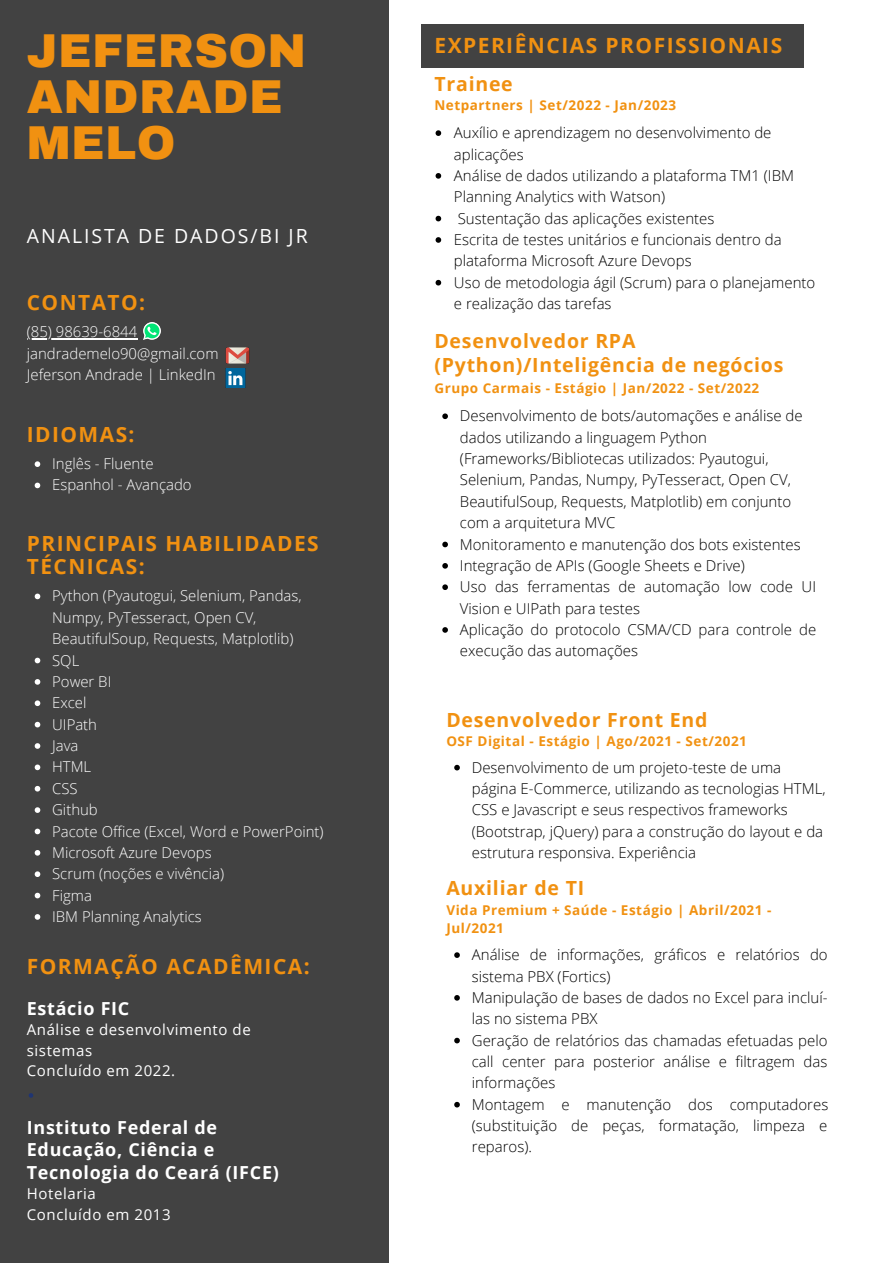
<style>
.page{position:relative;width:893px;height:1264px;background:#fff}
.page>*{position:absolute;margin:0;border:0;box-sizing:border-box;transform-origin:0 0}
.t1{font:900 46.5px/46px "Archivo";letter-spacing:.01em;color:#f19111}
.t2{font:700 21px "Open Sans";letter-spacing:.07em;color:#f19111}
.t3{font:700 20.85px/22.5px "Open Sans";letter-spacing:.07em;color:#f19111}
.t4{font:700 19.5px/24.8px "Open Sans";letter-spacing:.04em;color:#f19111}
.t5{font:19.5px "Open Sans";letter-spacing:.1em;color:#fff}
.t6{font:700 18px/22.5px "Open Sans";letter-spacing:.04em;color:#fff}
.t7{font:300 15px/21.3px "Open Sans";color:#000}
.t8{font:15px/20.2px "Open Sans";letter-spacing:.04em;color:#fff}
.t9{font:300 14.85px/21.3px "Open Sans";color:#fff}
.t10{font:700 13.5px/18.3px "Open Sans";letter-spacing:.04em;color:#f19111}
</style>
<div class="page">
<div style="left:0;top:0;width:388px;height:1262px;background:#424242"></div>
<div style="left:421px;top:24px;width:382px;height:44px;background:#424242"></div>
<img style="left:144px;top:323px;width:16px;height:16px">
<img style="left:225px;top:347px;width:25px;height:17px">
<img style="left:225px;top:368px;width:21px;height:19px">
<svg style="left:35px;top:461px;width:5px;height:6px"></svg>
<svg style="left:35px;top:482px;width:5px;height:6px"></svg>
<hr style="left:27px;top:338px;width:110px;height:2px;background:#fff">
<svg style="left:35px;top:593px;width:5px;height:6px"></svg>
<svg style="left:35px;top:657px;width:5px;height:6px"></svg>
<svg style="left:35px;top:679px;width:5px;height:5px"></svg>
<svg style="left:35px;top:700px;width:5px;height:6px"></svg>
<svg style="left:35px;top:721px;width:5px;height:6px"></svg>
<svg style="left:35px;top:743px;width:5px;height:5px"></svg>
<svg style="left:35px;top:764px;width:5px;height:6px"></svg>
<svg style="left:35px;top:786px;width:5px;height:5px"></svg>
<svg style="left:35px;top:807px;width:5px;height:6px"></svg>
<svg style="left:35px;top:828px;width:5px;height:6px"></svg>
<svg style="left:35px;top:850px;width:5px;height:5px"></svg>
<svg style="left:35px;top:871px;width:5px;height:6px"></svg>
<svg style="left:35px;top:892px;width:5px;height:6px"></svg>
<svg style="left:35px;top:914px;width:5px;height:5px"></svg>
<svg style="left:435px;top:130px;width:6px;height:6px"></svg>
<svg style="left:435px;top:173px;width:6px;height:6px"></svg>
<svg style="left:435px;top:216px;width:6px;height:5px"></svg>
<svg style="left:435px;top:237px;width:6px;height:6px"></svg>
<svg style="left:435px;top:280px;width:6px;height:5px"></svg>
<svg style="left:442px;top:413px;width:6px;height:6px"></svg>
<svg style="left:442px;top:541px;width:6px;height:6px"></svg>
<svg style="left:442px;top:563px;width:6px;height:5px"></svg>
<svg style="left:442px;top:584px;width:6px;height:6px"></svg>
<svg style="left:442px;top:627px;width:6px;height:5px"></svg>
<svg style="left:29px;top:1093px;width:4px;height:4px"></svg>
<svg style="left:454px;top:764px;width:6px;height:6px"></svg>
<svg style="left:454px;top:952px;width:6px;height:5px"></svg>
<svg style="left:454px;top:995px;width:6px;height:5px"></svg>
<svg style="left:454px;top:1037px;width:6px;height:6px"></svg>
<svg style="left:454px;top:1101px;width:6px;height:6px"></svg>
<h1 class="t1" style="left:27px;top:28px;width:281px">JEFERSON<br>ANDRADE<br>MELO</h1>
<h3 class="t5" style="left:27px;top:222px;width:282px">ANALISTA DE DADOS/BI JR</h3>
<h3 class="t3" style="left:27px;top:291px;width:120px">CONTATO:</h3>
<p class="t9" style="left:27px;top:321px;width:193px">(85) 98639-6844 jandrademelo90@gmail.com<br>Jeferson Andrade | LinkedIn</p>
<h3 class="t3" style="left:27px;top:422px;width:109px">IDIOMAS:</h3>
<p class="t9" style="left:52px;top:453px;width:141px">Inglês - Fluente<br>Espanhol - Avançado</p>
<h3 class="t3" style="left:27px;top:532px;width:293px">PRINCIPAIS HABILIDADES<br>TÉCNICAS:</h3>
<p class="t9" style="left:52px;top:585px;width:273px">Python (Pyautogui, Selenium, Pandas,<br>Numpy, PyTesseract, Open CV,<br>BeautifulSoup, Requests, Matplotlib)<br>SQL<br>Power BI<br>Excel<br>UIPath<br>Java<br>HTML<br>CSS<br>Github<br>Pacote Office (Excel, Word e PowerPoint)<br>Microsoft Azure Devops<br>Scrum (noções e vivência)<br>Figma<br>IBM Planning Analytics</p>
<h2 class="t2" style="left:27px;top:951px;width:284px">FORMAÇÃO ACADÊMICA:</h2>
<p class="t6" style="left:27px;top:997px;width:104px">Estácio FIC</p>
<p class="t8" style="left:27px;top:1019px;width:225px">Análise e desenvolvimento de sistemas<br>Concluído em 2022.</p>
<p class="t6" style="left:27px;top:1115px;width:253px">Instituto Federal de<br>Educação, Ciência e<br>Tecnologia do Ceará (IFCE)</p>
<p class="t8" style="left:27px;top:1183px;width:145px">Hotelaria<br>Concluído em 2013</p>
<h2 class="t2" style="left:434px;top:30px;width:349px">EXPERIÊNCIAS PROFISSIONAIS</h2>
<h3 class="t4" style="left:434px;top:71px;width:80px">Trainee</h3>
<p class="t10" style="left:434px;top:96px;width:243px">Netpartners | Set/2022 - Jan/2023</p>
<p class="t7" style="left:454px;top:122px;width:363px">Auxílio e aprendizagem no desenvolvimento de aplicações<br>Análise de dados utilizando a plataforma TM1 (IBM Planning Analytics with Watson)<br>Sustentação das aplicações existentes<br>Escrita de testes unitários e funcionais dentro da plataforma Microsoft Azure Devops<br>Uso de metodologia ágil (Scrum) para o planejamento e realização das tarefas</p>
<h3 class="t4" style="left:434px;top:328px;width:350px">Desenvolvedor RPA (Python)/Inteligência de negócios</h3>
<p class="t10" style="left:434px;top:379px;width:326px">Grupo Carmais - Estágio | Jan/2022 - Set/2022</p>
<p class="t7" style="left:460px;top:405px;width:358px">Desenvolvimento de bots/automações e análise de dados utilizando a linguagem Python (Frameworks/Bibliotecas utilizados: Pyautogui, Selenium, Pandas, Numpy, PyTesseract, Open CV, BeautifulSoup, Requests, Matplotlib) em conjunto com a arquitetura MVC<br>Monitoramento e manutenção dos bots existentes Integração de APIs (Google Sheets e Drive)<br>Uso das ferramentas de automação low code UI Vision e UIPath para testes<br>Aplicação do protocolo CSMA/CD para controle de execução das automações</p>
<h3 class="t4" style="left:446px;top:707px;width:262px">Desenvolvedor Front End</h3>
<p class="t10" style="left:446px;top:731px;width:302px">OSF Digital - Estágio | Ago/2021 - Set/2021</p>
<p class="t7" style="left:472px;top:756px;width:355px">Desenvolvimento de um projeto-teste de uma página E-Commerce, utilizando as tecnologias HTML, CSS e Javascript e seus respectivos frameworks (Bootstrap, jQuery) para a construção do layout e da estrutura responsiva. Experiência</p>
<h3 class="t4" style="left:446px;top:875px;width:139px">Auxiliar de TI</h3>
<p class="t10" style="left:446px;top:900px;width:326px">Vida Premium + Saúde - Estágio | Abril/2021 -<br>Jul/2021</p>
<p class="t7" style="left:472px;top:943px;width:358px">Análise de informações, gráficos e relatórios do sistema PBX (Fortics)<br>Manipulação de bases de dados no Excel para incluí&shy;las no sistema PBX<br>Geração de relatórios das chamadas efetuadas pelo call center para posterior análise e filtragem das informações<br>Montagem e manutenção dos computadores (substituição de peças, formatação, limpeza e reparos).</p>
</div>
